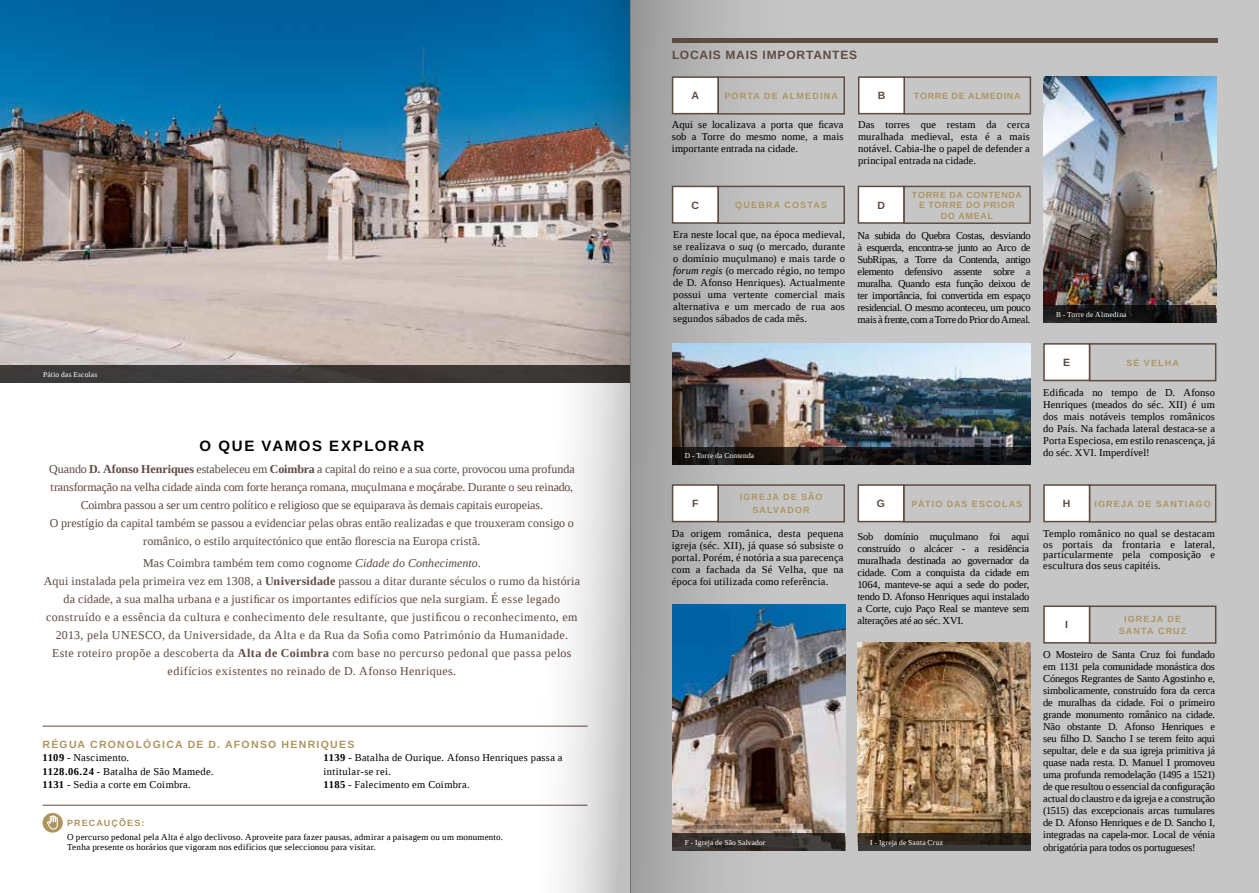
<style>
.page{position:relative;width:1259px;height:893px;background:#fff}
.page>*{position:absolute;margin:0;border:0;box-sizing:border-box;transform-origin:0 0}
.t1{font:700 15px "Liberation Sans";letter-spacing:.11em;color:#000}
.t2{font:12px/18px "Liberation Serif";letter-spacing:.015em;color:#5e4a40;text-align:center}
.t3{font:12px/18px "Liberation Serif";letter-spacing:-.005em;color:#5e4a40;text-align:center}
.t4{font:700 12px "Liberation Sans";letter-spacing:.07em;color:#5e4a40}
.t5{font:10.5px/12px "Liberation Serif";letter-spacing:.01em;color:#000;text-align:justify}
.t6{font:10.5px/13.5px "Liberation Serif";letter-spacing:.03em;color:#000}
.t7{font:700 10.5px "Liberation Sans";letter-spacing:.125em;color:#ad9560}
.t8{font:700 10.5px "Liberation Sans";color:#5e4a40}
.t9{font:9px/10.5px "Liberation Serif";letter-spacing:.025em;color:#000}
.t10{font:700 9px/12.6px "Liberation Sans";letter-spacing:.12em;color:#ad9560;text-align:center}
.t11{font:700 9px/10.5px "Liberation Sans";letter-spacing:.075em;color:#ad9560;text-align:center}
.t12{font:700 9px "Liberation Sans";letter-spacing:.08em;color:#ad9560}
.t13{font:7.5px "Liberation Serif";letter-spacing:.02em;color:#fff}
.s1{font-weight:700}
.s2{font-style:italic}
</style>
<div class="page">
<img style="left:0;top:0;width:540px;height:366px">
<div style="left:630px;top:0;width:629px;height:893px;background:#c6c6c7"></div>
<div style="left:630px;top:0;width:172px;height:893px;background:linear-gradient(to right,#9e9f9f,#cacbcc)"></div>
<hr style="left:43px;top:726px;width:544px;height:1px;background:#5e4a40">
<div style="left:43px;top:813px;width:20px;height:20px;background:#ad9560;border-radius:50%"></div>
<svg style="left:47px;top:815px;width:11px;height:15px"></svg>
<div style="left:903px;top:186px;width:127px;height:38px;border:2px solid #5e4a40"></div>
<div style="left:858px;top:186px;width:46px;height:37px;background:#fff"></div>
<div style="left:857px;top:186px;width:47px;height:38px;border:2px solid #5e4a40"></div>
<div style="left:1088px;top:343px;width:128px;height:38px;border:2px solid #5e4a40"></div>
<div style="left:1044px;top:344px;width:45px;height:36px;background:#fff"></div>
<div style="left:1043px;top:343px;width:47px;height:38px;border:2px solid #5e4a40"></div>
<div style="left:717px;top:186px;width:128px;height:38px;border:2px solid #5e4a40"></div>
<div style="left:672px;top:186px;width:46px;height:37px;background:#fff"></div>
<div style="left:672px;top:186px;width:47px;height:38px;border:2px solid #5e4a40"></div>
<div style="left:717px;top:484px;width:128px;height:39px;border:2px solid #5e4a40"></div>
<div style="left:672px;top:485px;width:46px;height:37px;background:#fff"></div>
<div style="left:672px;top:484px;width:47px;height:38px;border:2px solid #5e4a40"></div>
<div style="left:903px;top:76px;width:128px;height:39px;border:2px solid #5e4a40"></div>
<div style="left:858px;top:77px;width:46px;height:37px;background:#fff"></div>
<div style="left:858px;top:76px;width:47px;height:38px;border:2px solid #5e4a40"></div>
<div style="left:1088px;top:484px;width:128px;height:39px;border:2px solid #5e4a40"></div>
<div style="left:1044px;top:485px;width:45px;height:37px;background:#fff"></div>
<div style="left:1043px;top:484px;width:47px;height:38px;border:2px solid #5e4a40"></div>
<div style="left:903px;top:484px;width:127px;height:39px;border:2px solid #5e4a40"></div>
<div style="left:858px;top:485px;width:45px;height:37px;background:#fff"></div>
<div style="left:857px;top:484px;width:47px;height:38px;border:2px solid #5e4a40"></div>
<div style="left:717px;top:76px;width:128px;height:39px;border:2px solid #5e4a40"></div>
<div style="left:672px;top:77px;width:46px;height:37px;background:#fff"></div>
<div style="left:672px;top:76px;width:47px;height:38px;border:2px solid #5e4a40"></div>
<div style="left:672px;top:38px;width:545px;height:5px;background:#5e4a40"></div>
<hr style="left:43px;top:805px;width:544px;height:1px;background:#5e4a40">
<div style="left:0;top:366px;width:629px;height:17px;background:#3d3a3a"></div>
<svg style="left:540px;top:0;width:90px;height:893px"></svg>
<div style="left:1088px;top:605px;width:128px;height:39px;border:2px solid #5e4a40"></div>
<div style="left:1044px;top:606px;width:45px;height:37px;background:#fff"></div>
<div style="left:1043px;top:605px;width:47px;height:39px;border:2px solid #5e4a40"></div>
<img style="left:1043px;top:76px;width:173px;height:230px">
<svg style="left:1043px;top:306px;width:173px;height:17px;background:#191818"></svg>
<img style="left:672px;top:343px;width:358px;height:104px">
<svg style="left:672px;top:447px;width:358px;height:18px;background:#191716"></svg>
<img style="left:672px;top:605px;width:173px;height:228px">
<svg style="left:672px;top:833px;width:173px;height:17px;background:#36312d"></svg>
<img style="left:858px;top:642px;width:172px;height:191px">
<svg style="left:857px;top:833px;width:173px;height:17px;background:#2f2922"></svg>
<p class="t13" style="left:43px;top:369px;width:56px">Pátio das Escolas</p>
<h1 class="t1" style="left:200px;top:435px;width:226px">O QUE VAMOS EXPLORAR</h1>
<p class="t3" style="left:49px;top:460px;width:527px">Quando <span class="s1">D. Afonso Henriques</span> estabeleceu em <span class="s1">Coimbra</span> a capital do reino e a sua corte, provocou uma profunda transformação na velha cidade ainda com forte herança romana, muçulmana e moçárabe. Durante o seu reinado, Coimbra passou a ser um centro político e religioso que se equiparava às demais capitais europeias.<br>O prestígio da capital também se passou a evidenciar pelas obras então realizadas e que trouxeram consigo o românico, o estilo arquitectónico que então florescia na Europa cristã.</p>
<p class="t2" style="left:44px;top:554px;width:538px">Mas Coimbra também tem como cognome <span class="s2">Cidade do Conhecimento</span>.<br>Aqui instalada pela primeira vez em 1308, a <span class="s1">Universidade</span> passou a ditar durante séculos o rumo da história da cidade, a sua malha urbana e a justificar os importantes edifícios que nela surgiam. É esse legado construído e a essência da cultura e conhecimento dele resultante, que justificou o reconhecimento, em 2013, pela UNESCO, da Universidade, da Alta e da Rua da Sofia como Património da Humanidade.<br>Este roteiro propõe a descoberta da <span class="s1">Alta de Coimbra</span> com base no percurso pedonal que passa pelos edifícios existentes no reinado de D. Afonso Henriques.</p>
<p class="t7" style="left:43px;top:737px;width:313px">RÉGUA CRONOLÓGICA DE D. AFONSO HENRIQUES</p>
<p class="t6" style="left:43px;top:751px;width:172px"><span class="s1">1109</span> - Nascimento.<br><span class="s1">1128.06.24</span> - Batalha de São Mamede.<br><span class="s1">1131</span> - Sedia a corte em Coimbra.</p>
<p class="t6" style="left:323px;top:751px;width:240px"><span class="s1">1139</span> - Batalha de Ourique. Afonso Henriques passa a intitular-se rei.<br><span class="s1">1185</span> - Falecimento em Coimbra.</p>
<p class="t10" style="left:67px;top:817px;width:79px">PRECAUÇÕES:</p>
<p class="t9" style="left:67px;top:831px;width:437px">O percurso pedonal pela Alta é algo declivoso. Aproveite para fazer pausas, admirar a paisagem ou um monumento.<br>Tenha presente os horários que vigoram nos edifícios que seleccionou para visitar.</p>
<p class="t4" style="left:672px;top:47px;width:187px">LOCAIS MAIS IMPORTANTES</p>
<p class="t8" style="left:691px;top:88px;width:9px">A</p>
<p class="t10" style="left:724px;top:89px;width:115px">PORTA DE ALMEDINA</p>
<p class="t8" style="left:877px;top:88px;width:9px">B</p>
<p class="t12" style="left:914px;top:89px;width:108px">TORRE DE ALMEDINA</p>
<p class="t5" style="left:672px;top:118px;width:173px">Aqui se localizava a porta que ficava sob a Torre do mesmo nome, a mais importante entrada na cidade.</p>
<p class="t5" style="left:858px;top:118px;width:173px">Das torres que restam da cerca muralhada medieval, esta é a mais notável. Cabia-lhe o papel de defender a principal entrada na cidade.</p>
<p class="t8" style="left:691px;top:198px;width:9px">C</p>
<p class="t10" style="left:735px;top:198px;width:93px">QUEBRA COSTAS</p>
<p class="t8" style="left:877px;top:198px;width:9px">D</p>
<p class="t11" style="left:912px;top:189px;width:112px">TORRE DA CONTENDA<br>E TORRE DO PRIOR<br>DO AMEAL</p>
<p class="t5" style="left:673px;top:229px;width:173px">Era neste local que, na época medieval, se realizava o <span class="s2">suq</span> (o mercado, durante o domínio muçulmano) e mais tarde o <span class="s2">forum regis</span> (o mercado régio, no tempo de D. Afonso Henriques). Actualmente possui uma vertente comercial mais alternativa e um mercado de rua aos segundos sábados de cada mês.</p>
<p class="t5" style="left:857px;top:229px;width:174px">Na subida do Quebra Costas, desviando à esquerda, encontra-se junto ao Arco de SubRipas, a Torre da Contenda, antigo elemento defensivo assente sobre a muralha. Quando esta função deixou de ter importância, foi convertida em espaço residencial. O mesmo aconteceu, um pouco mais à frente, com a Torre do Prior do Ameal.</p>
<p class="t13" style="left:1056px;top:309px;width:72px">B - Torre de Almedina</p>
<p class="t13" style="left:685px;top:451px;width:71px">D - Torre da Contenda</p>
<p class="t8" style="left:1063px;top:355px;width:9px">E</p>
<p class="t10" style="left:1126px;top:356px;width:54px">SÉ VELHA</p>
<p class="t5" style="left:1043px;top:386px;width:173px">Edificada no tempo de D. Afonso Henriques (meados do séc. XII) é um dos mais notáveis templos românicos do País. Na fachada lateral destaca-se a Porta Especiosa, em estilo renascença, já do séc. XVI. Imperdível!</p>
<p class="t8" style="left:692px;top:496px;width:8px">F</p>
<p class="t10" style="left:740px;top:491px;width:84px">IGREJA DE SÃO<br>SALVADOR</p>
<p class="t5" style="left:672px;top:528px;width:173px">Da origem românica, desta pequena igreja (séc. XII), já quase só subsiste o portal. Porém, é notória a sua parecença com a fachada da Sé Velha, que na época foi utilizada como referência.</p>
<p class="t8" style="left:877px;top:496px;width:10px">G</p>
<p class="t10" style="left:911px;top:497px;width:112px">PÁTIO DAS ESCOLAS</p>
<p class="t5" style="left:857px;top:530px;width:173px">Sob domínio muçulmano foi aqui construído o alcácer - a residência muralhada destinada ao governador da cidade. Com a conquista da cidade em 1064, manteve-se aqui a sede do poder, tendo D. Afonso Henriques aqui instalado a Corte, cujo Paço Real se manteve sem alterações até ao séc. XVI.</p>
<p class="t13" style="left:685px;top:837px;width:82px">F - Igreja de São Salvador</p>
<p class="t13" style="left:870px;top:837px;width:74px">I - Igreja de Santa Cruz</p>
<p class="t8" style="left:1063px;top:496px;width:9px">H</p>
<p class="t10" style="left:1094px;top:497px;width:118px">IGREJA DE SANTIAGO</p>
<p class="t5" style="left:1043px;top:528px;width:173px;line-height:10.5px">Templo românico no qual se destacam os portais da frontaria e lateral, particularmente pela composição e escultura dos seus capitéis.</p>
<p class="t8" style="left:1065px;top:617px;width:4px">I</p>
<p class="t10" style="left:1119px;top:612px;width:69px">IGREJA DE<br>SANTA CRUZ</p>
<p class="t5" style="left:1043px;top:649px;width:173px">O Mosteiro de Santa Cruz foi fundado em 1131 pela comunidade monástica dos Cónegos Regrantes de Santo Agostinho e, simbolicamente, construído fora da cerca de muralhas da cidade. Foi o primeiro grande monumento românico na cidade.<br>Não obstante D. Afonso Henriques e seu filho D. Sancho I se terem feito aqui sepultar, dele e da sua igreja primitiva já quase nada resta. D. Manuel I promoveu uma profunda remodelação (1495 a 1521) de que resultou o essencial da configuração actual do claustro e da igreja e a construção (1515) das excepcionais arcas tumulares de D. Afonso Henriques e de D. Sancho I, integradas na capela-mor. Local de vénia obrigatória para todos os portugueses!</p>
</div>
